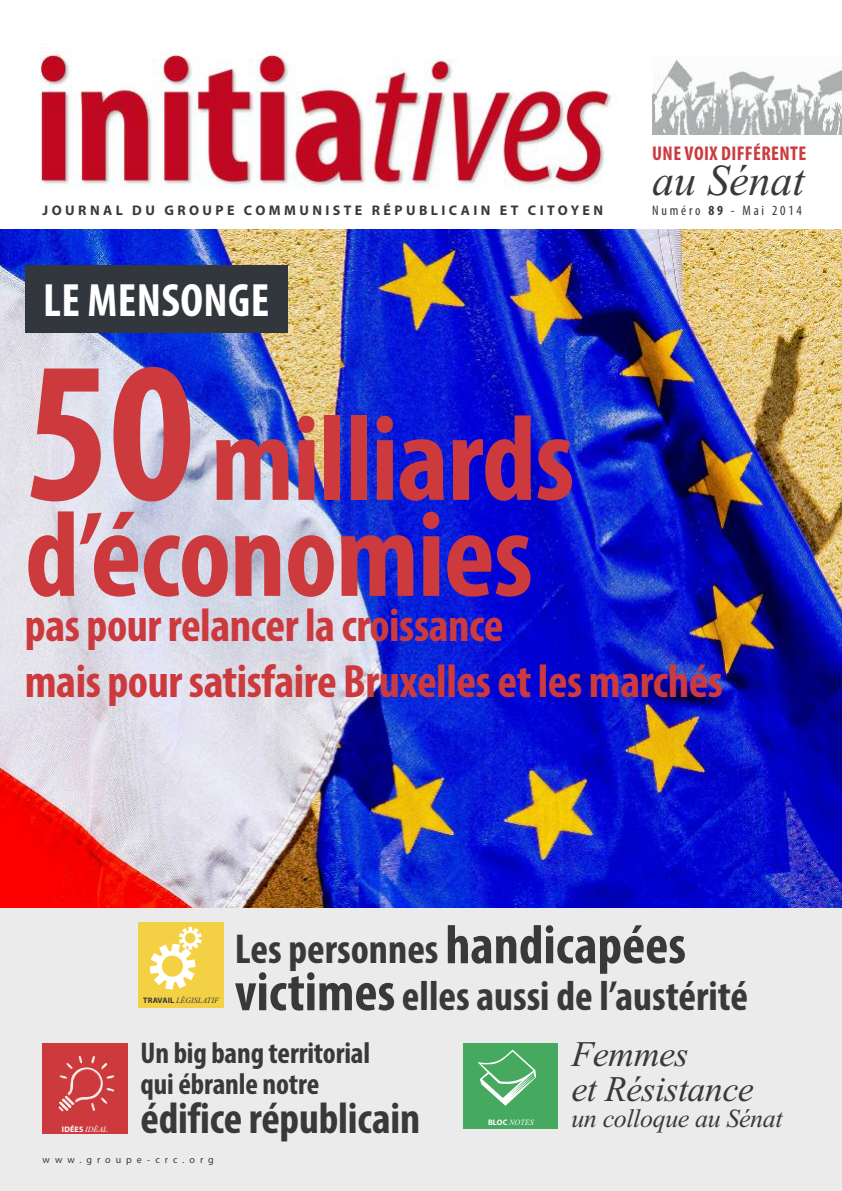
<style>
.page{position:relative;width:842px;height:1191px;background:#fff}
.page>*{position:absolute;margin:0;border:0;box-sizing:border-box;transform-origin:0 0}
.t1{font:700 condensed 122px/96px "Myriad Pro";letter-spacing:-.01em;color:#cc3a3d}
.t2{font:700 condensed 47px/56px "Myriad Pro";letter-spacing:-.01em;color:#cc3a3d}
.t3{font:700 condensed 47px "Myriad Pro";letter-spacing:.01em;color:#fff}
.t4{font:700 condensed 44px "Myriad Pro";letter-spacing:-.005em;color:#39383a}
.t5{font:italic 44px "Times New Roman";color:#39383a}
.t6{font:700 condensed 42px/47px "Myriad Pro";color:#39383a}
.t7{font:italic 36px/35px "Times New Roman";letter-spacing:-.015em;color:#39383a}
.t8{font:700 condensed 30px/31px "Myriad Pro";letter-spacing:-.005em;color:#39383a}
.t9{font:italic 26px "Times New Roman";letter-spacing:-.015em;color:#39383a}
.t10{font:700 condensed 20px "Myriad Pro";letter-spacing:.02em;color:#cc3a3d}
.t11{font:700 14px "Myriad Pro";letter-spacing:.245em;color:#39383a}
.t12{font:condensed 14px "Myriad Pro";letter-spacing:.2em;color:#39383a}
.t13{font:10px "Myriad Pro";letter-spacing:.5em;color:#39383a}
.t14{font:italic 8px "Times New Roman";color:#39383a}
.t15{font:700 8px "Myriad Pro";letter-spacing:.02em;color:#fff}
.t16{font:italic 8px "Times New Roman";color:#fff}
.s1{font-weight:700}
.s2{font-size:202px}
.s3{font-size:55px}
.s4{font-family:"Myriad Pro";font-weight:700;font-style:normal}
.s5{font-family:"Times New Roman";font-weight:400;font-style:italic}
</style>
<div class="page">
<div style="left:0;top:907px;width:842px;height:284px;background:#ebebeb"></div>
<img style="left:40px;top:47px;width:577px;height:141px">
<div style="left:464px;top:1043px;width:94px;height:85px;background:#46a960"></div>
<svg style="left:477px;top:1049px;width:59px;height:56px"></svg>
<div style="left:138px;top:922px;width:86px;height:85px;background:#f4d144"></div>
<svg style="left:150px;top:927px;width:52px;height:62px"></svg>
<img style="left:0;top:230px;width:842px;height:677px">
<img style="left:652px;top:59px;width:190px;height:76px">
<div style="left:42px;top:1043px;width:85px;height:91px;background:#cc3a3d"></div>
<img style="left:58px;top:1056px;width:56px;height:55px">
<div style="left:25px;top:265px;width:262px;height:68px;background:#32363d"></div>
<p class="t11" style="left:43px;top:205px;width:562px">JOURNAL DU GROUPE COMMUNISTE RÉPUBLICAIN ET CITOYEN</p>
<p class="t3" style="left:43px;top:283px;width:228px">LEMENSONGE</p>
<p class="t10" style="left:652px;top:146px;width:156px">UNE VOIX DIFFÉRENTE</p>
<p class="t5" style="left:652px;top:154px;width:154px">au Sénat</p>
<p class="t12" style="left:652px;top:205px;width:151px">Numéro <span class="s1">89</span> - Mai 2014</p>
<h1 class="t1" style="left:25px;top:421px;width:551px"><span class="s2">50</span>milliards d’économies</h1>
<p class="t2" style="left:25px;top:601px;width:700px">pas pourrelancerla croissance<br>mais poursatisfaire Bruxelles etlesmarchés</p>
<p class="t6" style="left:235px;top:929px;width:515px">Les personnes <span class="s3">handicapées victimes</span> elles aussi de l’austérité</p>
<p class="t8" style="left:141px;top:1040px;width:231px">Un big bang territorial qui ébranle notre</p>
<p class="t4" style="left:141px;top:1103px;width:281px">édifice républicain</p>
<p class="t13" style="left:43px;top:1155px;width:173px">www.groupe-crc.org</p>
<p class="t14" style="left:143px;top:995px;width:77px"><span class="s4">TRAVAIL</span> LÉGISLATIF</p>
<p class="t7" style="left:571px;top:1036px;width:184px">Femmes<br>et Résistance</p>
<p class="t9" style="left:571px;top:1102px;width:213px">un colloque au Sénat</p>
<p class="t16" style="left:488px;top:1117px;width:47px"><span class="s4">BLOC</span> NOTES</p>
<p class="t15" style="left:62px;top:1126px;width:47px">IDÉES <span class="s5">IDÉAL</span></p>
</div>
